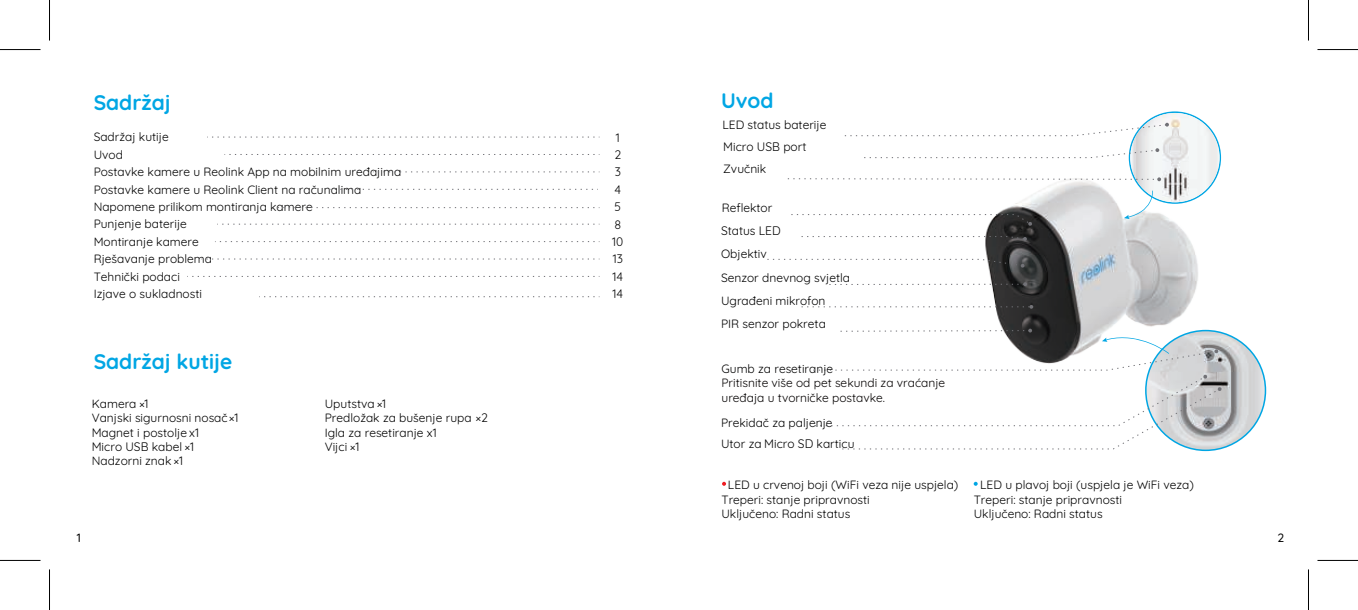
<style>
.page{position:relative;width:1358px;height:610px;background:#fff}
.page>*{position:absolute;margin:0;border:0;box-sizing:border-box;transform-origin:0 0}
.t1{font:700 21px "Quicksand";color:#00a6e4}
.t2{font:12px/14.4px "Quicksand";color:#000}
.t3{font:12px/14.5px "Quicksand";color:#060303}
.t4{font:12px/17.4px "Quicksand";color:#030303}
.t5{font:12px "Quicksand";color:#000}
.t6{font:500 12px "Quicksand";color:#000}
.s1{font-style:inherit}
.s2{color:#000}
</style>
<div class="page">
<img style="left:842px;top:157px;width:425px;height:295px">
<img style="left:1145px;top:330px;width:120px;height:120px;border-radius:60px">
<svg style="left:207px;top:136px;width:393px;height:1px"></svg>
<svg style="left:224px;top:154px;width:376px;height:1px"></svg>
<svg style="left:373px;top:171px;width:227px;height:1px"></svg>
<svg style="left:330px;top:189px;width:268px;height:1px"></svg>
<svg style="left:273px;top:207px;width:327px;height:1px"></svg>
<svg style="left:217px;top:223px;width:383px;height:1px"></svg>
<svg style="left:215px;top:241px;width:385px;height:1px"></svg>
<svg style="left:201px;top:258px;width:399px;height:1px"></svg>
<svg style="left:187px;top:276px;width:413px;height:1px"></svg>
<svg style="left:259px;top:296px;width:341px;height:1px"></svg>
<svg style="left:801px;top:235px;width:226px;height:6px"></svg>
<svg style="left:767px;top:258px;width:257px;height:9px"></svg>
<svg style="left:829px;top:282px;width:198px;height:4px"></svg>
<svg style="left:801px;top:305px;width:232px;height:3px"></svg>
<svg style="left:722px;top:481px;width:4px;height:4px"></svg>
<svg style="left:973px;top:481px;width:4px;height:4px"></svg>
<svg style="left:813px;top:328px;width:408px;height:121px"></svg>
<svg style="left:787px;top:111px;width:434px;height:115px"></svg>
<hr style="left:0;top:49px;width:41px;height:1px;background:#000">
<hr style="left:1317px;top:49px;width:41px;height:1px;background:#000">
<hr style="left:0;top:559px;width:41px;height:1px;background:#000">
<hr style="left:1317px;top:559px;width:41px;height:1px;background:#000">
<hr style="left:49px;top:0;width:1px;height:41px;background:#000">
<hr style="left:49px;top:569px;width:1px;height:40px;background:#000">
<hr style="left:1308px;top:0;width:1px;height:41px;background:#000">
<hr style="left:1308px;top:569px;width:1px;height:40px;background:#000">
<h1 class="t1" style="left:94px;top:86px;width:78px">Sadržaj</h1>
<p class="t2" style="left:94px;top:127px;width:309px;line-height:17.4px">Sadržaj kutije<br>Uvod<br>Postavke kamere u Reolink App <span class="s1">n</span>a mobiln<span class="s1">im</span> ur<span class="s1">eđajima<br></span>Postavke kamere u Reolink Client na računalima<br>Napomene prilikom montiranja kamere<br>Punjenje baterije<br>Montiranje kamere<br>Rješavanje problema<br>Tehnički podaci<br>Izjave o sukladnosti</p>
<h1 class="t1" style="left:94px;top:345px;width:140px">Sadržaj kutije</h1>
<p class="t2" style="left:92px;top:394px;width:148px">Kamera <span class="s1">×1<br></span>Vanjski sigurnosni nosač <span class="s1">×1<br>Magnet</span> i postolje <span class="s1">x1<br>Micro USB</span> kabel <span class="s1">×1<br></span>Nadzorni znak <span class="s1">×1</span></p>
<p class="t2" style="left:325px;top:395px;width:165px">Uputstva <span class="s1">×1<br></span>Predložak za <span class="s1">bušenje rupa ×2<br></span>Igla za resetiranje x1<br>Vijci <span class="s1">×1</span></p>
<p class="t4" style="left:612px;top:129px;width:13px">1<br>2<br>3<br>4<br>5<br>8<br>10<br>13<br>14<br>14</p>
<h1 class="t1" style="left:721px;top:85px;width:54px">Uvod</h1>
<p class="t2" style="left:722px;top:113px;width:105px;line-height:22px">LED s<span class="s1">tatus</span> baterije<br><span class="s1">Mi</span>c<span class="s1">ro USB port<br></span>Zvučnik</p>
<p class="t2" style="left:722px;top:199px;width:52px">Reflektor</p>
<p class="t5" style="left:721px;top:226px;width:61px">Status LED</p>
<p class="t2" style="left:721px;top:241px;width:131px;line-height:23.1px">Objektiv<br>Senzor dnevnog svjetla<br>Ugrađeni mikrofon<br>PIR senzor pokreta</p>
<p class="t3" style="left:721px;top:360px;width:225px"><span class="s2">Gumb za reset</span><span class="s2">iranje<br></span>Pritisnite više od pet sekundi za vraćanje uređaja u tvorničke postavke.</p>
<p class="t2" style="left:721px;top:410px;width:135px;line-height:21.3px">Prekidač za <span class="s1">paljenje<br></span>Utor za <span class="s1">Mi</span>c<span class="s1">ro SD</span> karticu</p>
<p class="t2" style="left:721px;top:476px;width:238px;text-indent:7px">LED u crvenoj boji (WiFi veza nije uspjela)<br>Treperi: stanje pripravnosti<br>Uključeno: Radni status</p>
<p class="t2" style="left:973px;top:476px;width:222px;text-indent:7px">LED u plavoj boji (uspjela je WiFi veza)<br>Treperi: stanje pripravnosti<br>Uključeno: Radni status</p>
<p class="t6" style="left:77px;top:528px;width:6px">1</p>
<p class="t6" style="left:1277px;top:528px;width:8px">2</p>
</div>
